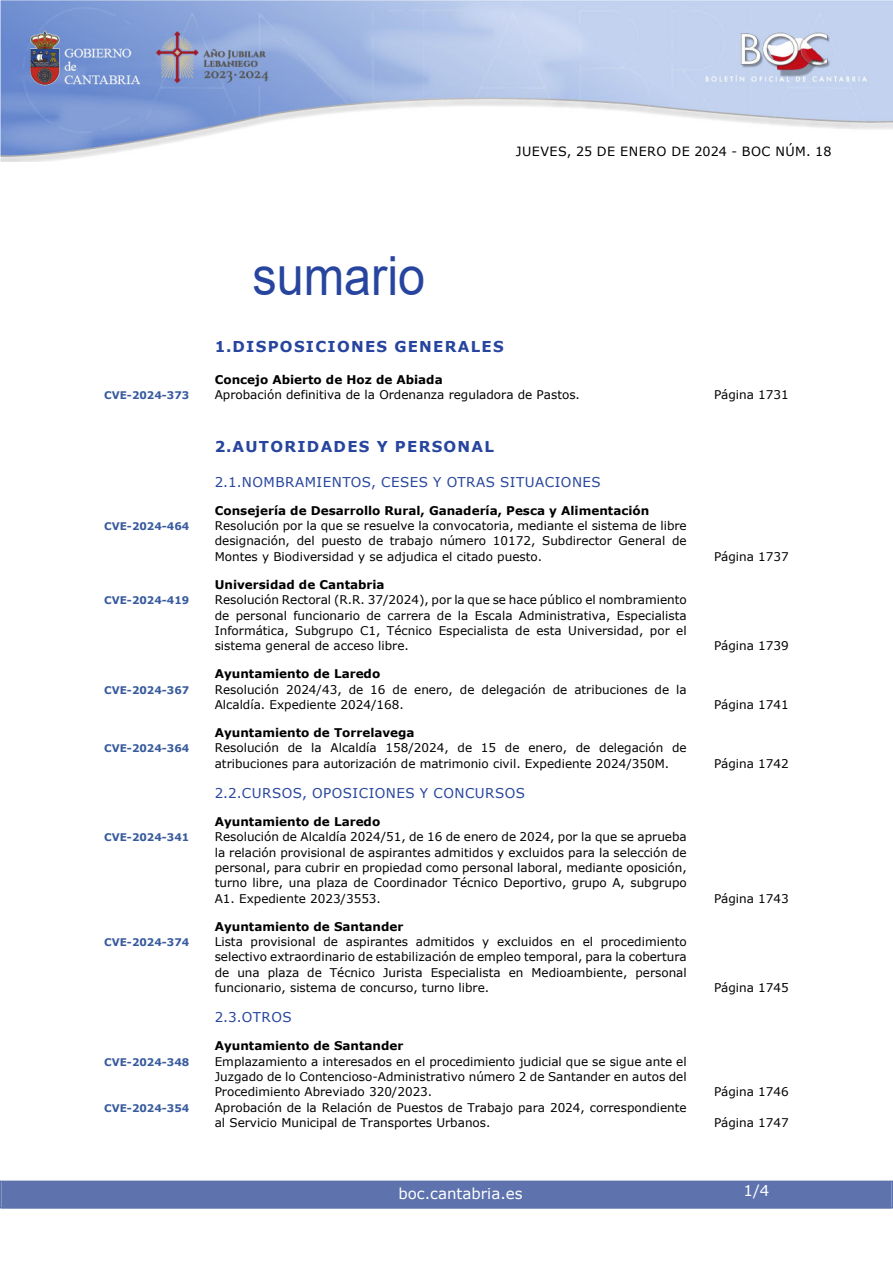
<style>
.page{position:relative;width:893px;height:1263px;background:#fff}
.page>*{position:absolute;margin:0;border:0;box-sizing:border-box;transform-origin:0 0}
.SUMARIO{font:54px "Arial";color:#27459e;scale:.9 1}
.indice_1{font:700 15px "Verdana";letter-spacing:.085em;color:#27459e}
.t1{font:15px "Verdana";color:#fff}
.indice_2{font:13.5px "Verdana";letter-spacing:.035em;color:#27459e}
.t2{font:12.75px "Verdana";letter-spacing:.035em;color:#000}
.indice_4{font:12px/15.3px "Verdana";color:#000;text-align:justify}
.indice_3{font:700 12px "Verdana";color:#000}
.indice_4-2{font:700 10.5px "Verdana";color:#385b9e}
</style>
<div class="page">
<img style="left:0;top:0;width:893px;height:161px">
<div style="left:2px;top:1181px;width:889px;height:27px;background:#5e73ae"></div>
<div style="left:0;top:1180px;width:893px;height:28px;border:2px solid #5e73ae"></div>
<p class="t2" style="left:516px;top:142px;width:317px">JUEVES, 25 DE ENERO DE 2024 - BOC NÚM. 18</p>
<h1 class="SUMARIO" style="left:252px;top:239px;width:194px">sumario</h1>
<h2 class="indice_1" style="left:215px;top:336px;width:290px">1.DISPOSICIONES GENERALES</h2>
<h4 class="indice_3" style="left:215px;top:371px;width:229px">Concejo Abierto de Hoz de Abiada</h4>
<p class="indice_4-2" style="left:104px;top:388px;width:87px">CVE-2024-373</p>
<p class="indice_4" style="left:215px;top:387px;width:367px">Aprobación definitiva de la Ordenanza reguladora de Pastos.</p>
<p class="indice_4" style="left:714px;top:387px;width:76px">Página 1731</p>
<h2 class="indice_1" style="left:215px;top:436px;width:281px">2.AUTORIDADES Y PERSONAL</h2>
<h3 class="indice_2" style="left:215px;top:472px;width:388px">2.1.NOMBRAMIENTOS, CESES Y OTRAS SITUACIONES</h3>
<h4 class="indice_3" style="left:215px;top:502px;width:436px">Consejería de Desarrollo Rural, Ganadería, Pesca y Alimentación</h4>
<p class="indice_4-2" style="left:104px;top:519px;width:87px">CVE-2024-464</p>
<p class="indice_4" style="left:215px;top:518px;width:473px">Resolución por la que se resuelve la convocatoria, mediante el sistema de libre designación, del puesto de trabajo número 10172, Subdirector General de Montes y Biodiversidad y se adjudica el citado puesto.</p>
<p class="indice_4" style="left:714px;top:548px;width:76px">Página 1737</p>
<h4 class="indice_3" style="left:215px;top:576px;width:171px">Universidad de Cantabria</h4>
<p class="indice_4-2" style="left:104px;top:593px;width:87px">CVE-2024-419</p>
<p class="indice_4" style="left:215px;top:592px;width:474px">Resolución Rectoral (R.R. 37/2024), por la que se hace público el nombramiento de personal funcionario de carrera de la Escala Administrativa, Especialista Informática, Subgrupo C1, Técnico Especialista de esta Universidad, por el sistema general de acceso libre.</p>
<h4 class="indice_3" style="left:215px;top:665px;width:167px">Ayuntamiento de Laredo</h4>
<p class="indice_4-2" style="left:104px;top:682px;width:87px">CVE-2024-367</p>
<p class="indice_4" style="left:215px;top:681px;width:473px">Resolución 2024/43, de 16 de enero, de delegación de atribuciones de la<br>Alcaldía. Expediente 2024/168.</p>
<h4 class="indice_3" style="left:215px;top:724px;width:201px">Ayuntamiento de Torrelavega</h4>
<p class="indice_4-2" style="left:104px;top:741px;width:87px">CVE-2024-364</p>
<p class="indice_4" style="left:215px;top:740px;width:474px">Resolución de la Alcaldía 158/2024, de 15 de enero, de delegación de atribuciones para autorización de matrimonio civil. Expediente 2024/350M.</p>
<h3 class="indice_2" style="left:215px;top:783px;width:312px">2.2.CURSOS, OPOSICIONES Y CONCURSOS</h3>
<h4 class="indice_3" style="left:215px;top:813px;width:167px">Ayuntamiento de Laredo</h4>
<p class="indice_4-2" style="left:104px;top:830px;width:87px">CVE-2024-341</p>
<p class="indice_4" style="left:215px;top:829px;width:473px">Resolución de Alcaldía 2024/51, de 16 de enero de 2024, por la que se aprueba la relación provisional de aspirantes admitidos y excluidos para la selección de personal, para cubrir en propiedad como personal laboral, mediante oposición, turno libre, una plaza de Coordinador Técnico Deportivo, grupo A, subgrupo A1. Expediente 2023/3553.</p>
<h4 class="indice_3" style="left:215px;top:918px;width:190px">Ayuntamiento de Santander</h4>
<p class="indice_4-2" style="left:104px;top:935px;width:87px">CVE-2024-374</p>
<p class="indice_4" style="left:215px;top:934px;width:473px">Lista provisional de aspirantes admitidos y excluidos en el procedimiento selectivo extraordinario de estabilización de empleo temporal, para la cobertura de una plaza de Técnico Jurista Especialista en Medioambiente, personal funcionario, sistema de concurso, turno libre.</p>
<h3 class="indice_2" style="left:215px;top:1008px;width:78px">2.3.OTROS</h3>
<h4 class="indice_3" style="left:215px;top:1037px;width:190px">Ayuntamiento de Santander</h4>
<p class="indice_4-2" style="left:104px;top:1054px;width:87px">CVE-2024-348</p>
<p class="indice_4" style="left:215px;top:1053px;width:473px">Emplazamiento a interesados en el procedimiento judicial que se sigue ante el Juzgado de lo Contencioso-Administrativo número 2 de Santander en autos del Procedimiento Abreviado 320/2023.</p>
<p class="indice_4-2" style="left:104px;top:1100px;width:87px">CVE-2024-354</p>
<p class="indice_4" style="left:215px;top:1099px;width:473px">Aprobación de la Relación de Puestos de Trabajo para 2024, correspondiente al Servicio Municipal de Transportes Urbanos.</p>
<p class="t1" style="left:398px;top:1183px;width:126px">boc.cantabria.es</p>
<p class="indice_4" style="left:714px;top:638px;width:76px">Página 1739</p>
<p class="indice_4" style="left:714px;top:697px;width:76px">Página 1741</p>
<p class="indice_4" style="left:714px;top:756px;width:76px">Página 1742</p>
<p class="indice_4" style="left:714px;top:890px;width:76px">Página 1743</p>
<p class="indice_4" style="left:714px;top:980px;width:76px">Página 1745</p>
<p class="indice_4" style="left:714px;top:1084px;width:76px">Página 1746</p>
<p class="indice_4" style="left:714px;top:1115px;width:76px">Página 1747</p>
<p class="t1" style="left:744px;top:1180px;width:27px">1/4</p>
</div>
